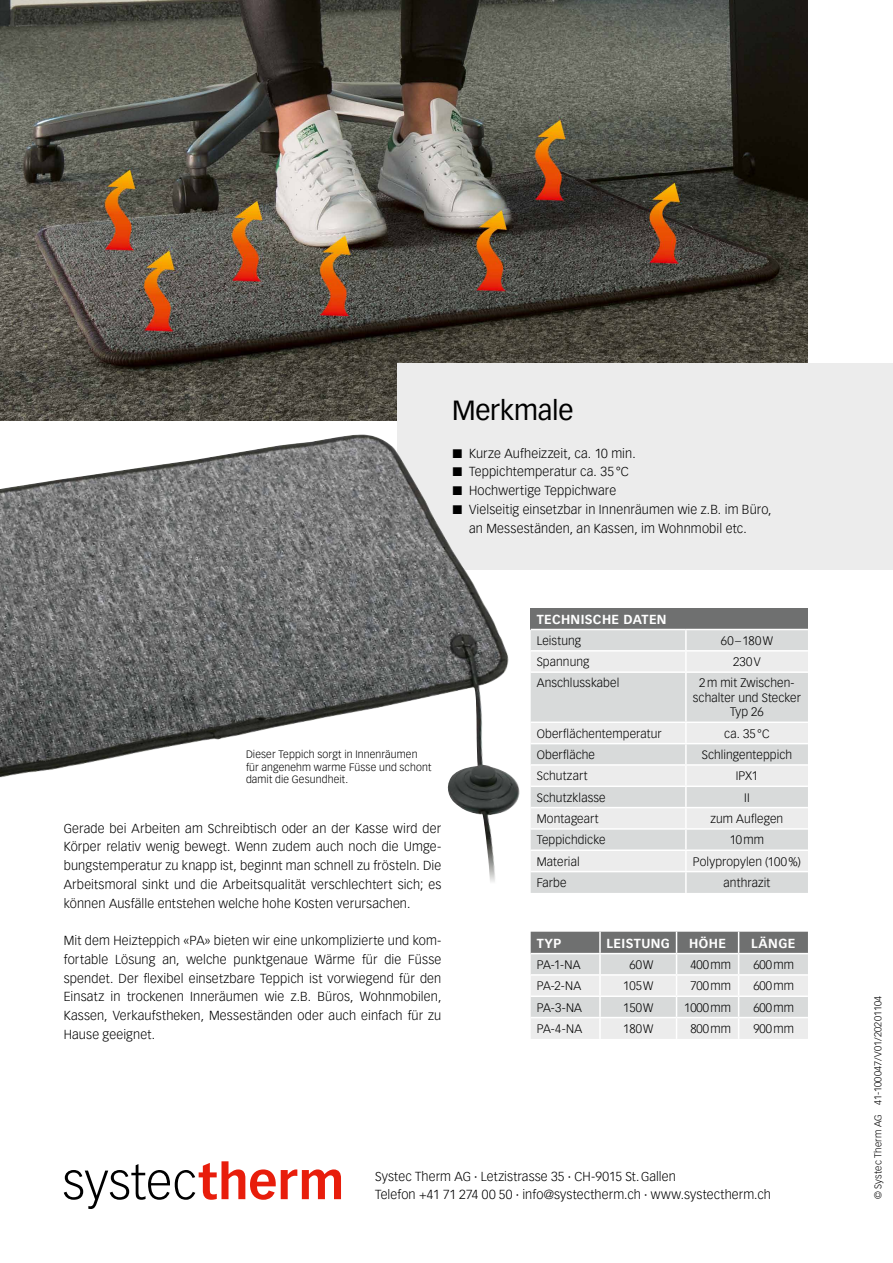
<style>
.page{position:relative;width:893px;height:1263px;background:#fff}
.page>*{position:absolute;margin:0;border:0;box-sizing:border-box;transform-origin:0 0}
.t1{font:27px "Vectora LT Pro";letter-spacing:-.01em;color:#000}
.t2{font:300 12.75px/18.8px "Vectora LT Pro";letter-spacing:.01em;color:#000}
.t3{font:700 12.75px "Vectora LT Pro";letter-spacing:.03em;color:#fff}
.t4{font:300 12px/14.4px "Vectora LT Pro";letter-spacing:.01em;color:#000;text-align:center}
.t5{font:300 10.5px/12.6px "Vectora LT Pro";letter-spacing:.015em;color:#000}
.t6{font:300 9.75px "Vectora LT Pro";letter-spacing:.02em;color:#000}
</style>
<div class="page">
<svg style="left:64px;top:1161px;width:277px;height:48px"></svg>
<img style="left:0;top:0;width:808px;height:420px">
<div style="left:398px;top:364px;width:495px;height:206px;background:#ececec"></div>
<img style="left:0;top:434px;width:520px;height:448px">
<div style="left:531px;top:608px;width:277px;height:21px;background:#6f7070"></div>
<div style="left:531px;top:630px;width:277px;height:263px;background:#d8dada"></div>
<svg style="left:531px;top:652px;width:277px;height:219px;background:#e1e2e2"></svg>
<hr style="left:685px;top:630px;width:2px;height:20px;background:#fff">
<hr style="left:531px;top:650px;width:155px;height:2px;background:#fff">
<hr style="left:686px;top:650px;width:122px;height:2px;background:#fff">
<svg style="left:685px;top:652px;width:2px;height:19px"></svg>
<hr style="left:531px;top:671px;width:155px;height:2px;background:#fff">
<hr style="left:686px;top:671px;width:122px;height:2px;background:#fff">
<hr style="left:685px;top:673px;width:2px;height:48px;background:#fff">
<hr style="left:531px;top:721px;width:155px;height:2px;background:#fff">
<hr style="left:686px;top:721px;width:122px;height:2px;background:#fff">
<hr style="left:685px;top:723px;width:2px;height:20px;background:#fff">
<hr style="left:531px;top:743px;width:155px;height:1px;background:#fff">
<hr style="left:686px;top:743px;width:122px;height:1px;background:#fff">
<hr style="left:685px;top:744px;width:2px;height:20px;background:#fff">
<hr style="left:531px;top:764px;width:155px;height:2px;background:#fff">
<hr style="left:686px;top:764px;width:122px;height:2px;background:#fff">
<svg style="left:685px;top:766px;width:2px;height:19px"></svg>
<hr style="left:531px;top:785px;width:155px;height:2px;background:#fff">
<hr style="left:686px;top:785px;width:122px;height:2px;background:#fff">
<hr style="left:685px;top:787px;width:2px;height:20px;background:#fff">
<hr style="left:531px;top:807px;width:155px;height:1px;background:#fff">
<hr style="left:686px;top:807px;width:122px;height:1px;background:#fff">
<hr style="left:685px;top:808px;width:2px;height:20px;background:#fff">
<hr style="left:531px;top:828px;width:155px;height:2px;background:#fff">
<hr style="left:686px;top:828px;width:122px;height:2px;background:#fff">
<svg style="left:685px;top:830px;width:2px;height:19px"></svg>
<hr style="left:531px;top:849px;width:155px;height:2px;background:#fff">
<hr style="left:686px;top:849px;width:122px;height:2px;background:#fff">
<hr style="left:685px;top:851px;width:2px;height:20px;background:#fff">
<hr style="left:531px;top:871px;width:155px;height:1px;background:#fff">
<hr style="left:686px;top:871px;width:122px;height:1px;background:#fff">
<hr style="left:685px;top:872px;width:2px;height:21px;background:#fff">
<svg style="left:531px;top:932px;width:277px;height:107px;background:#cecfcf"></svg>
<svg style="left:453px;top:449px;width:9px;height:9px"></svg>
<svg style="left:453px;top:468px;width:9px;height:8px"></svg>
<svg style="left:453px;top:486px;width:9px;height:9px"></svg>
<svg style="left:453px;top:505px;width:9px;height:9px"></svg>
<h1 class="t1" style="left:452px;top:394px;width:123px">Merkmale</h1>
<p class="t2" style="left:469px;top:444px;width:304px">Kurze Aufheizzeit, ca. 10 min.<br>Teppichtemperatur ca. 35 °C<br>Hochwertige Teppichware<br>Vielseitig einsetzbar in Innenräumen wie z.B. im Büro, an Messeständen, an Kassen, im Wohnmobil etc.</p>
<p class="t5" style="left:246px;top:748px;width:187px">Dieser Teppich sorgt in Innenräumen für angenehm warme Füsse und schont damit die Gesundheit.</p>
<p class="t2" style="left:64px;top:819px;width:379px;text-align:justify">Gerade bei Arbeiten am Schreibtisch oder an der Kasse wird der Körper relativ wenig bewegt. Wenn zudem auch noch die Umge&shy;bungstemperatur zu knapp ist, beginnt man schnell zu frösteln. Die Arbeitsmoral sinkt und die Arbeitsqualität verschlechtert sich; es können Ausfälle entstehen welche hohe Kosten verursachen.</p>
<p class="t2" style="left:64px;top:931px;width:379px;text-align:justify">Mit dem Heizteppich «PA» bieten wir eine unkomplizierte und kom&shy;fortable Lösung an, welche punktgenaue Wärme für die Füsse spendet. Der flexibel einsetzbare Teppich ist vorwiegend für den Einsatz in trockenen Inneräumen wie z.B. Büros, Wohnmobilen, Kassen, Verkaufstheken, Messeständen oder auch einfach für zu Hause geeignet.</p>
<p class="t3" style="left:537px;top:611px;width:131px">TECHNISCHE DATEN</p>
<p class="t4" style="left:537px;top:633px;width:46px">Leistung</p>
<p class="t4" style="left:721px;top:633px;width:54px">60–180W</p>
<p class="t4" style="left:537px;top:655px;width:54px">Spannung</p>
<p class="t4" style="left:733px;top:655px;width:29px">230V</p>
<p class="t4" style="left:537px;top:676px;width:84px">Anschlusskabel</p>
<p class="t4" style="left:693px;top:676px;width:109px">2m mit Zwischen&shy;schalter und Stecker<br>Typ 26</p>
<p class="t4" style="left:537px;top:726px;width:126px">Oberflächentemperatur</p>
<p class="t4" style="left:724px;top:726px;width:47px">ca. 35°C</p>
<p class="t4" style="left:537px;top:747px;width:60px">Oberfläche</p>
<p class="t4" style="left:702px;top:747px;width:92px">Schlingenteppich</p>
<p class="t4" style="left:537px;top:769px;width:52px">Schutzart</p>
<p class="t4" style="left:736px;top:769px;width:24px">IPX1</p>
<p class="t4" style="left:537px;top:790px;width:71px">Schutzklasse</p>
<p class="t4" style="left:744px;top:790px;width:7px">II</p>
<p class="t4" style="left:537px;top:811px;width:63px">Montageart</p>
<p class="t4" style="left:711px;top:811px;width:74px">zum Auflegen</p>
<p class="t4" style="left:537px;top:833px;width:70px">Teppichdicke</p>
<p class="t4" style="left:730px;top:833px;width:36px">10mm</p>
<p class="t4" style="left:537px;top:854px;width:44px">Material</p>
<p class="t4" style="left:693px;top:854px;width:110px">Polypropylen (100%)</p>
<p class="t4" style="left:537px;top:875px;width:31px">Farbe</p>
<p class="t4" style="left:724px;top:875px;width:48px">anthrazit</p>
<p class="t3" style="left:537px;top:935px;width:26px">TYP</p>
<p class="t3" style="left:607px;top:935px;width:65px">LEISTUNG</p>
<p class="t3" style="left:689px;top:935px;width:38px">HÖHE</p>
<p class="t3" style="left:751px;top:935px;width:46px">LÄNGE</p>
<p class="t4" style="left:537px;top:957px;width:46px">PA-1-NA</p>
<p class="t4" style="left:629px;top:957px;width:25px">60W</p>
<p class="t4" style="left:690px;top:957px;width:42px">400mm</p>
<p class="t4" style="left:753px;top:957px;width:42px">600mm</p>
<p class="t4" style="left:537px;top:979px;width:46px">PA-2-NA</p>
<p class="t4" style="left:623px;top:979px;width:31px">105W</p>
<p class="t4" style="left:690px;top:979px;width:42px">700mm</p>
<p class="t4" style="left:753px;top:979px;width:42px">600mm</p>
<p class="t4" style="left:537px;top:1000px;width:47px">PA-3-NA</p>
<p class="t4" style="left:623px;top:1000px;width:31px">150W</p>
<p class="t4" style="left:684px;top:1000px;width:48px">1000mm</p>
<p class="t4" style="left:753px;top:1000px;width:42px">600mm</p>
<p class="t4" style="left:537px;top:1021px;width:47px">PA-4-NA</p>
<p class="t4" style="left:623px;top:1021px;width:31px">180W</p>
<p class="t4" style="left:690px;top:1021px;width:42px">800mm</p>
<p class="t4" style="left:753px;top:1021px;width:42px">900mm</p>
<p class="t2" style="left:375px;top:1167px;width:397px">Systec Therm AG · Letzistrasse 35 · CH-9015 St.Gallen<br>Telefon +41 71 274 00 50 · info@systectherm.ch · www.systectherm.ch</p>
<p class="t6" style="left:872px;top:1199px;width:205px;rotate:-90deg">© Systec Therm AG 41-100047/V01/20201104</p>
</div>
